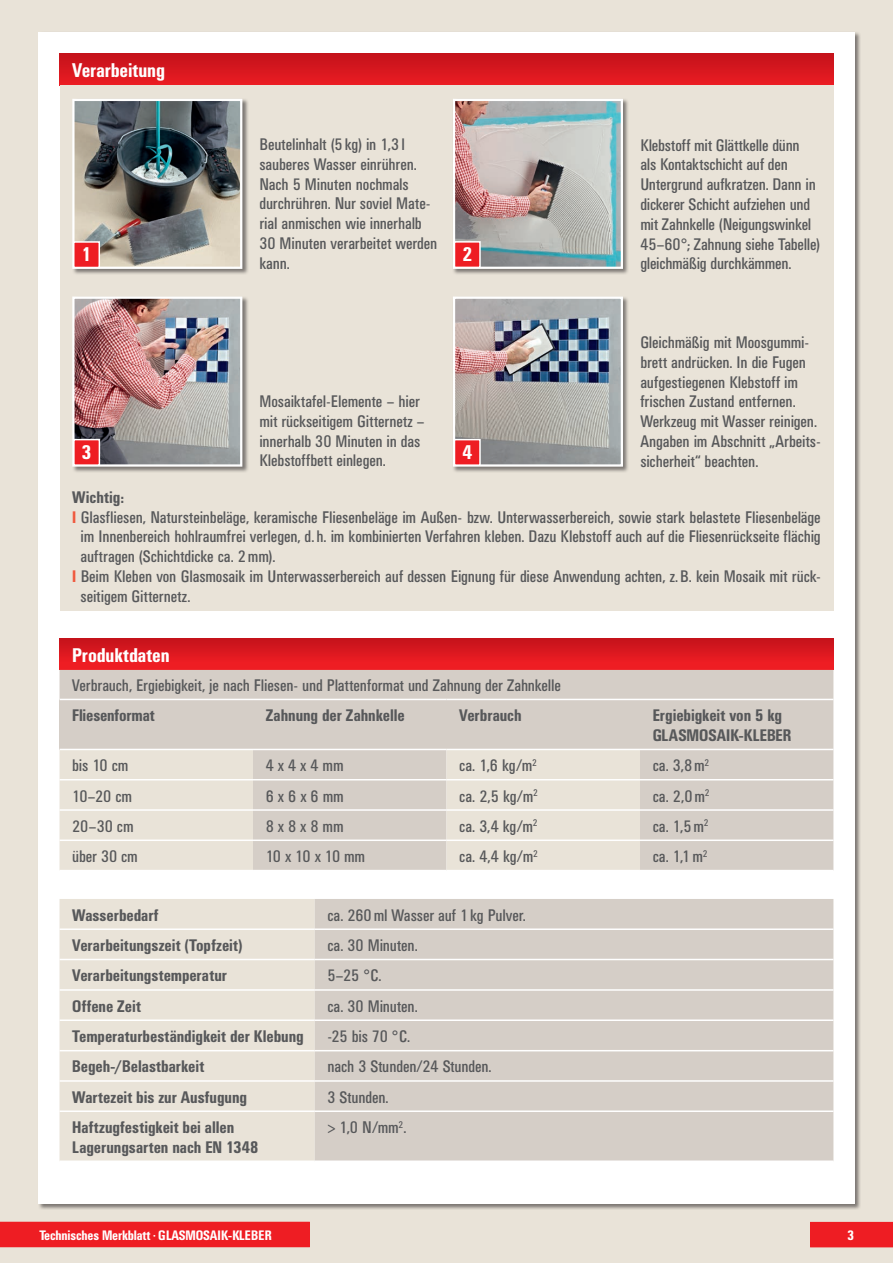
<style>
.page{position:relative;width:893px;height:1263px;background:#e9e3d8}
.page>*{position:absolute;margin:0;border:0;box-sizing:border-box;transform-origin:0 0}
.t1{font:500 condensed 19.5px "UN11";letter-spacing:.005em;color:#fff}
.t2{font:condensed 16.5px/19.8px "UN11";color:#57585a}
.t3{font:500 condensed 16.5px/19.8px "UN11";letter-spacing:.01em;color:#57585a}
.t4{font:500 condensed 13.5px "UN11";color:#fff}
.s1{font-family:"Univers"}
.s2{font-weight:500;color:#f0593e}
</style>
<div class="page">
<div style="left:38px;top:32px;width:817px;height:1171px;background:#fff"></div>
<div style="left:810px;top:1222px;width:83px;height:25px;background:#ee1d23"></div>
<div style="left:0;top:1222px;width:310px;height:25px;background:#ee1d23"></div>
<div style="left:60px;top:899px;width:255px;height:261px;background:#e9e3d8"></div>
<div style="left:315px;top:899px;width:518px;height:261px;background:#d5cec7"></div>
<hr style="left:60px;top:928px;width:255px;height:2px;background:#fff">
<hr style="left:315px;top:928px;width:518px;height:2px;background:#fff">
<hr style="left:60px;top:959px;width:255px;height:1px;background:#fff">
<hr style="left:315px;top:959px;width:518px;height:1px;background:#fff">
<hr style="left:60px;top:989px;width:255px;height:2px;background:#fff">
<hr style="left:315px;top:989px;width:518px;height:2px;background:#fff">
<hr style="left:60px;top:1019px;width:255px;height:2px;background:#fff">
<hr style="left:315px;top:1019px;width:518px;height:2px;background:#fff">
<hr style="left:60px;top:1050px;width:255px;height:1px;background:#fff">
<hr style="left:315px;top:1050px;width:518px;height:1px;background:#fff">
<hr style="left:60px;top:1080px;width:255px;height:2px;background:#fff">
<hr style="left:315px;top:1080px;width:518px;height:2px;background:#fff">
<hr style="left:60px;top:1110px;width:255px;height:2px;background:#fff">
<hr style="left:315px;top:1110px;width:518px;height:2px;background:#fff">
<div style="left:60px;top:53px;width:773px;height:32px;background:linear-gradient(to bottom,#c3121a,#e91c22)"></div>
<div style="left:60px;top:85px;width:773px;height:525px;background:#e9e3d8"></div>
<div style="left:72px;top:98px;width:177px;height:178px;background:#231f20;opacity:.55"></div>
<img style="left:75px;top:102px;width:164px;height:164px">
<div style="left:72px;top:99px;width:170px;height:170px;border:2px solid #fff"></div>
<div style="left:74px;top:242px;width:25px;height:25px;background:#ee1d23"></div>
<div style="left:73px;top:241px;width:27px;height:27px;border:2px solid #fff"></div>
<div style="left:453px;top:98px;width:177px;height:178px;background:#231f20;opacity:.55"></div>
<img style="left:456px;top:102px;width:164px;height:164px">
<div style="left:453px;top:99px;width:170px;height:170px;border:2px solid #fff"></div>
<div style="left:454px;top:242px;width:26px;height:25px;background:#ee1d23"></div>
<div style="left:454px;top:241px;width:27px;height:27px;border:2px solid #fff"></div>
<div style="left:72px;top:296px;width:177px;height:177px;background:#231f20;opacity:.55"></div>
<img style="left:75px;top:300px;width:164px;height:164px">
<div style="left:72px;top:297px;width:170px;height:170px;border:2px solid #fff"></div>
<div style="left:453px;top:296px;width:177px;height:177px;background:#231f20;opacity:.55"></div>
<img style="left:456px;top:300px;width:164px;height:164px">
<div style="left:453px;top:297px;width:170px;height:170px;border:2px solid #fff"></div>
<div style="left:454px;top:440px;width:26px;height:25px;background:#ee1d23"></div>
<div style="left:454px;top:439px;width:27px;height:27px;border:2px solid #fff"></div>
<div style="left:74px;top:440px;width:25px;height:25px;background:#ee1d23"></div>
<div style="left:73px;top:439px;width:27px;height:27px;border:2px solid #fff"></div>
<div style="left:60px;top:638px;width:773px;height:32px;background:linear-gradient(to bottom,#c5131b,#f41e24)"></div>
<div style="left:60px;top:670px;width:773px;height:200px;background:#d5cec7"></div>
<div style="left:60px;top:699px;width:193px;height:50px;background:#d5cec7"></div>
<div style="left:60px;top:750px;width:193px;height:120px;background:#e9e3d8"></div>
<div style="left:446px;top:750px;width:194px;height:120px;background:#e9e3d8"></div>
<hr style="left:60px;top:699px;width:193px;height:1px;background:#fff">
<hr style="left:253px;top:699px;width:193px;height:1px;background:#fff">
<hr style="left:446px;top:699px;width:194px;height:1px;background:#fff">
<hr style="left:640px;top:699px;width:193px;height:1px;background:#fff">
<hr style="left:60px;top:749px;width:193px;height:1px;background:#fff">
<hr style="left:253px;top:749px;width:193px;height:1px;background:#fff">
<hr style="left:446px;top:749px;width:194px;height:1px;background:#fff">
<hr style="left:640px;top:749px;width:193px;height:1px;background:#fff">
<hr style="left:60px;top:779px;width:193px;height:1px;background:#fff">
<hr style="left:253px;top:779px;width:193px;height:1px;background:#fff">
<hr style="left:446px;top:779px;width:194px;height:1px;background:#fff">
<hr style="left:640px;top:779px;width:193px;height:1px;background:#fff">
<hr style="left:60px;top:809px;width:193px;height:2px;background:#fff">
<hr style="left:253px;top:809px;width:193px;height:2px;background:#fff">
<hr style="left:446px;top:809px;width:194px;height:2px;background:#fff">
<hr style="left:640px;top:809px;width:193px;height:2px;background:#fff">
<hr style="left:60px;top:839px;width:193px;height:2px;background:#fff">
<hr style="left:253px;top:839px;width:193px;height:2px;background:#fff">
<hr style="left:446px;top:839px;width:194px;height:2px;background:#fff">
<hr style="left:640px;top:839px;width:193px;height:2px;background:#fff">
<p class="t1" style="left:72px;top:59px;width:94px">Verarbeitung</p>
<p class="t1" style="left:82px;top:243px;width:11px">1</p>
<p class="t2" style="left:259px;top:134px;width:179px">Beutelinhalt (5 kg) in 1,3 l sauberes Wasser einrühren.<br>Nach 5 Minuten nochmals durchrühren. Nur soviel Mate&shy;rial anmischen wie innerhalb<br>30 Minuten verarbeitet werden kann.</p>
<p class="t1" style="left:462px;top:243px;width:11px">2</p>
<p class="t2" style="left:259px;top:391px;width:167px">Mosaiktafel-Elemente – hier mit rückseitigem Gitternetz – innerhalb 30 Minuten in das<br>Klebstoffbett einlegen.</p>
<p class="t1" style="left:82px;top:441px;width:11px">3</p>
<p class="t1" style="left:462px;top:441px;width:11px">4</p>
<p class="t2" style="left:640px;top:135px;width:181px">Klebstoff mit Glättkelle dünn<br>als Kontaktschicht auf den<br>Untergrund aufkratzen. Dann in dickerer Schicht aufziehen und mit Zahnkelle (Neigungswinkel<br>45–60<span class="s1">°</span>; Zahnung siehe Tabelle) gleichmäßig durchkämmen.</p>
<p class="t2" style="left:640px;top:332px;width:182px">Gleichmäßig mit Moosgummi&shy;brett andrücken. In die Fugen aufgestiegenen Klebstoff im frischen Zustand entfernen.<br>Werkzeug mit Wasser reinigen.<br>Angaben im Abschnitt „Arbeits&shy;sicherheit“ beachten.</p>
<p class="t3" style="left:72px;top:487px;width:53px">Wichtig:</p>
<p class="t2" style="left:72px;top:507px;width:750px"><span class="s2">I</span> Glasfliesen, Natursteinbeläge, keramische Fliesenbeläge im Außen- bzw. Unterwasserbereich, sowie stark belastete Fliesenbeläge</p>
<p class="t2" style="left:81px;top:527px;width:741px">im Innenbereich hohlraumfrei verlegen, d. h. im kombinierten Verfahren kleben. Dazu Klebstoff auch auf die Fliesenrückseite flächig</p>
<p class="t2" style="left:81px;top:546px;width:196px">auftragen (Schichtdicke ca. 2mm).</p>
<p class="t2" style="left:72px;top:566px;width:750px"><span class="s2">I</span> Beim Kleben von Glasmosaik im Unterwasserbereich auf dessen Eignung für diese Anwendung achten, z.B. kein Mosaik mit rück-</p>
<p class="t2" style="left:81px;top:586px;width:111px">seitigem Gitternetz.</p>
<p class="t1" style="left:72px;top:644px;width:99px">Produktdaten</p>
<p class="t2" style="left:72px;top:675px;width:490px">Verbrauch, Ergiebigkeit, je nach Fliesen- und Plattenformat und Zahnung der Zahnkelle</p>
<p class="t3" style="left:72px;top:705px;width:84px">Fliesenformat</p>
<p class="t3" style="left:266px;top:705px;width:140px">Zahnung der Zahnkelle</p>
<p class="t3" style="left:459px;top:705px;width:64px">Verbrauch</p>
<p class="t3" style="left:653px;top:705px;width:140px">Ergiebigkeit von 5 kg<br>GLASMOSAIK-KLEBER</p>
<p class="t2" style="left:72px;top:755px;width:58px">bis 10 cm</p>
<p class="t2" style="left:266px;top:755px;width:79px">4 x 4 x 4 mm</p>
<p class="t2" style="left:459px;top:755px;width:79px">ca. 1,6 kg/m<sup>2</sup></p>
<p class="t2" style="left:653px;top:755px;width:58px">ca. 3,8m<sup>2</sup></p>
<p class="t2" style="left:72px;top:786px;width:61px">10–20 cm</p>
<p class="t2" style="left:266px;top:786px;width:79px">6 x 6 x 6 mm</p>
<p class="t2" style="left:459px;top:786px;width:80px">ca. 2,5 kg/m<sup>2</sup></p>
<p class="t2" style="left:653px;top:786px;width:58px">ca. 2,0m<sup>2</sup></p>
<p class="t2" style="left:72px;top:816px;width:63px">20–30 cm</p>
<p class="t2" style="left:266px;top:816px;width:79px">8 x 8 x 8 mm</p>
<p class="t2" style="left:459px;top:816px;width:80px">ca. 3,4 kg/m<sup>2</sup></p>
<p class="t2" style="left:653px;top:816px;width:57px">ca. 1,5m<sup>2</sup></p>
<p class="t2" style="left:72px;top:846px;width:67px">über 30 cm</p>
<p class="t2" style="left:266px;top:846px;width:101px">10 x 10 x 10 mm</p>
<p class="t2" style="left:459px;top:846px;width:80px">ca. 4,4 kg/m<sup>2</sup></p>
<p class="t2" style="left:653px;top:846px;width:56px">ca. 1,1m<sup>2</sup></p>
<p class="t3" style="left:72px;top:905px;width:87px">Wasserbedarf</p>
<p class="t2" style="left:327px;top:905px;width:200px">ca. 260ml Wasser auf 1 kg Pulver.</p>
<p class="t3" style="left:72px;top:935px;width:172px">Verarbeitungszeit (Topfzeit)</p>
<p class="t2" style="left:327px;top:935px;width:92px">ca. 30 Minuten.</p>
<p class="t3" style="left:72px;top:965px;width:156px">Verarbeitungstemperatur</p>
<p class="t2" style="left:327px;top:966px;width:55px">5–25 <span class="s1">°</span>C.</p>
<p class="t3" style="left:72px;top:996px;width:70px">Offene Zeit</p>
<p class="t2" style="left:327px;top:996px;width:92px">ca. 30 Minuten.</p>
<p class="t3" style="left:72px;top:1026px;width:233px">Temperaturbeständigkeit der Klebung</p>
<p class="t2" style="left:327px;top:1026px;width:84px">-25 bis 70 <span class="s1">°</span>C.</p>
<p class="t3" style="left:72px;top:1056px;width:133px">Begeh-/Belastbarkeit</p>
<p class="t2" style="left:327px;top:1057px;width:166px">nach 3 Stunden/24 Stunden.</p>
<p class="t3" style="left:72px;top:1087px;width:176px">Wartezeit bis zur Ausfugung</p>
<p class="t2" style="left:327px;top:1087px;width:63px">3 Stunden.</p>
<p class="t3" style="left:72px;top:1117px;width:187px">Haftzugfestigkeit bei allen<br>Lagerungsarten nach EN 1348</p>
<p class="t2" style="left:327px;top:1117px;width:80px"><span class="s1">&gt;</span> 1,0 N/mm<sup>2</sup>.</p>
<p class="t4" style="left:39px;top:1227px;width:234px">Technisches Merkblatt <sup>•</sup> GLASMOSAIK-KLEBER</p>
<p class="t4" style="left:847px;top:1227px;width:8px">3</p>
</div>
